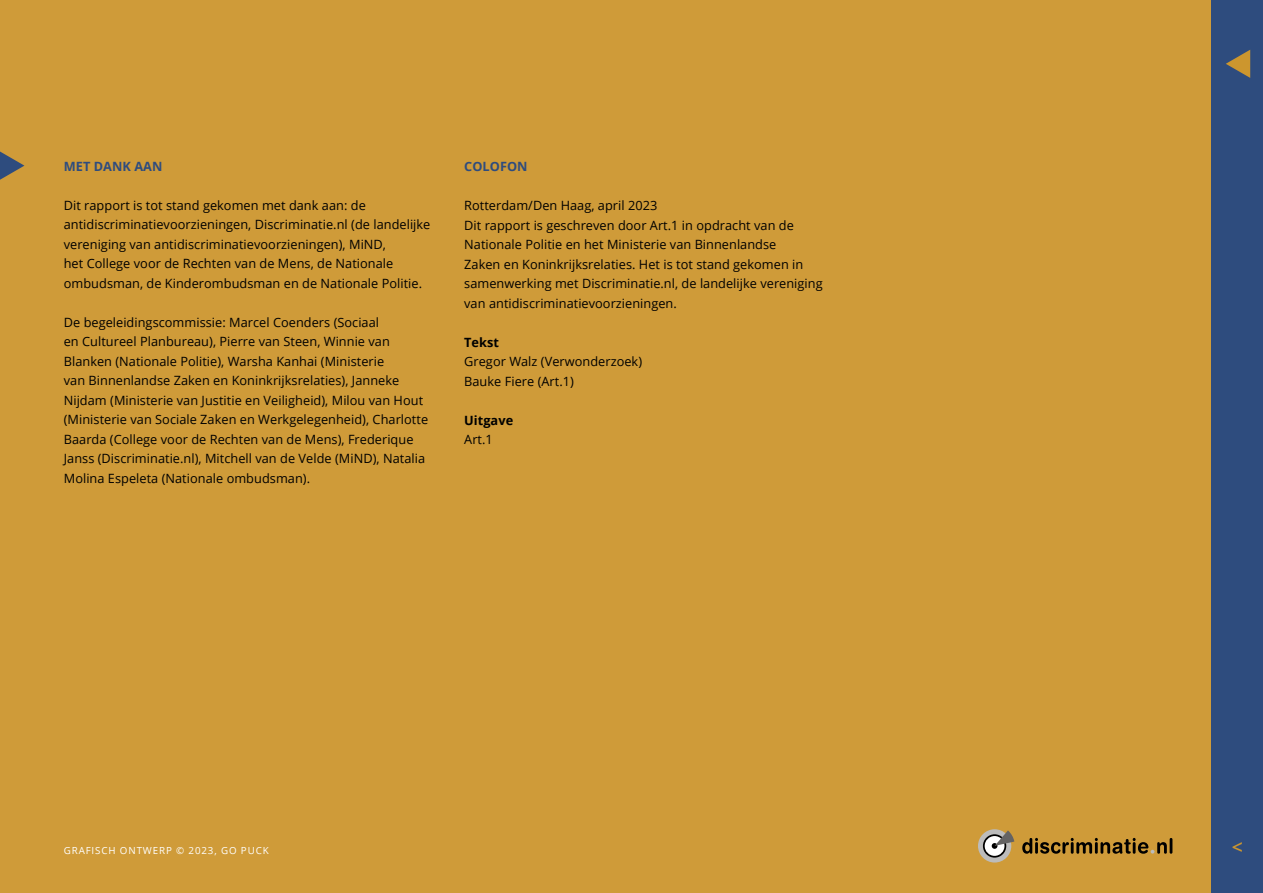
<style>
.page{position:relative;width:1263px;height:893px;background:#cf9b39}
.page>*{position:absolute;margin:0;border:0;box-sizing:border-box;transform-origin:0 0}
.t1{font:600 19.5px "Open Sans";color:#cc962e}
.t2{font:12.75px/19.5px "Open Sans";letter-spacing:.005em;color:#000}
.t3{font:700 12.75px "Open Sans";letter-spacing:.005em;color:#2e4c7e}
.t4{font:700 12.75px "Open Sans";letter-spacing:.005em;color:#000}
.t5{font:9.75px "Open Sans";letter-spacing:.09em;color:#fff}
</style>
<div class="page">
<div style="left:1212px;top:0;width:51px;height:893px;background:#2e4c7e"></div>
<svg style="left:1226px;top:50px;width:24px;height:28px"></svg>
<svg style="left:0;top:152px;width:24px;height:28px"></svg>
<div style="left:978px;top:829px;width:33px;height:33px;background:#bcbcbc;border-radius:50%"></div>
<svg style="left:983px;top:834px;width:23px;height:24px"></svg>
<div style="left:985px;top:836px;width:19px;height:20px;background:#fff;border-radius:50%"></div>
<svg style="left:992px;top:830px;width:22px;height:19px"></svg>
<hr style="left:1169px;top:838px;width:3px;height:16px;background:#000">
<svg style="left:1022px;top:838px;width:145px;height:16px"></svg>
<p class="t3" style="left:64px;top:157px;width:100px">MET DANK AAN</p>
<p class="t2" style="left:64px;top:195px;width:368px">Dit rapport is tot stand gekomen met dank aan: de antidiscriminatievoorzieningen, Discriminatie.nl (de landelijke vereniging van antidiscriminatievoorzieningen), M iND,<br>het College voor de Rechten van de Mens, de Nationale ombudsman, de Kinderombudsman en de Nationale Politie.</p>
<p class="t2" style="left:64px;top:312px;width:366px">De begeleidingscommissie: Marcel Coenders (Sociaal<br>en Cultureel Planbureau), Pierre van Steen, Winnie van Blanken (Nationale Politie), Warsha Kanhai (M inisterie<br>van Binnenlandse Zaken en Koninkrijksrelaties), Janneke<br>N ijdam (M inisterie van Justitie en Veiligheid), M ilou van Hout (M inisterie van Sociale Zaken en Werkgelegenheid), Charlotte Baarda (College voor de Rechten van de M ens), Frederique Janss (Discriminatie.nl), M itchell van de Velde (M iND), Natalia Molina Espeleta (Nationale ombudsman).</p>
<p class="t3" style="left:464px;top:157px;width:65px">COLOFON</p>
<p class="t2" style="left:464px;top:195px;width:360px">Rotterdam/Den Haag, april 2023<br>Dit rapport is geschreven door Art.1 in opdracht van de Nationale Politie en het M inisterie van Binnenlandse<br>Zaken en Koninkrijksrelaties. Het is tot stand gekomen in samenwerking met Discriminatie.nl, de landelijke vereniging van antidiscriminatievoorzieningen.</p>
<p class="t4" style="left:464px;top:333px;width:36px">TEKST</p>
<p class="t2" style="left:464px;top:351px;width:179px">Gregor Walz (Verwonderzoek)<br>Bauke Fiere (Art.1)</p>
<p class="t4" style="left:464px;top:411px;width:50px">UITGAVE</p>
<p class="t2" style="left:464px;top:429px;width:30px">Art.1</p>
<p class="t5" style="left:64px;top:843px;width:205px">grafisch ontwerp © 2023, go puck</p>
<h1 class="t1" style="left:1232px;top:833px;width:13px">&lt;</h1>
</div>
